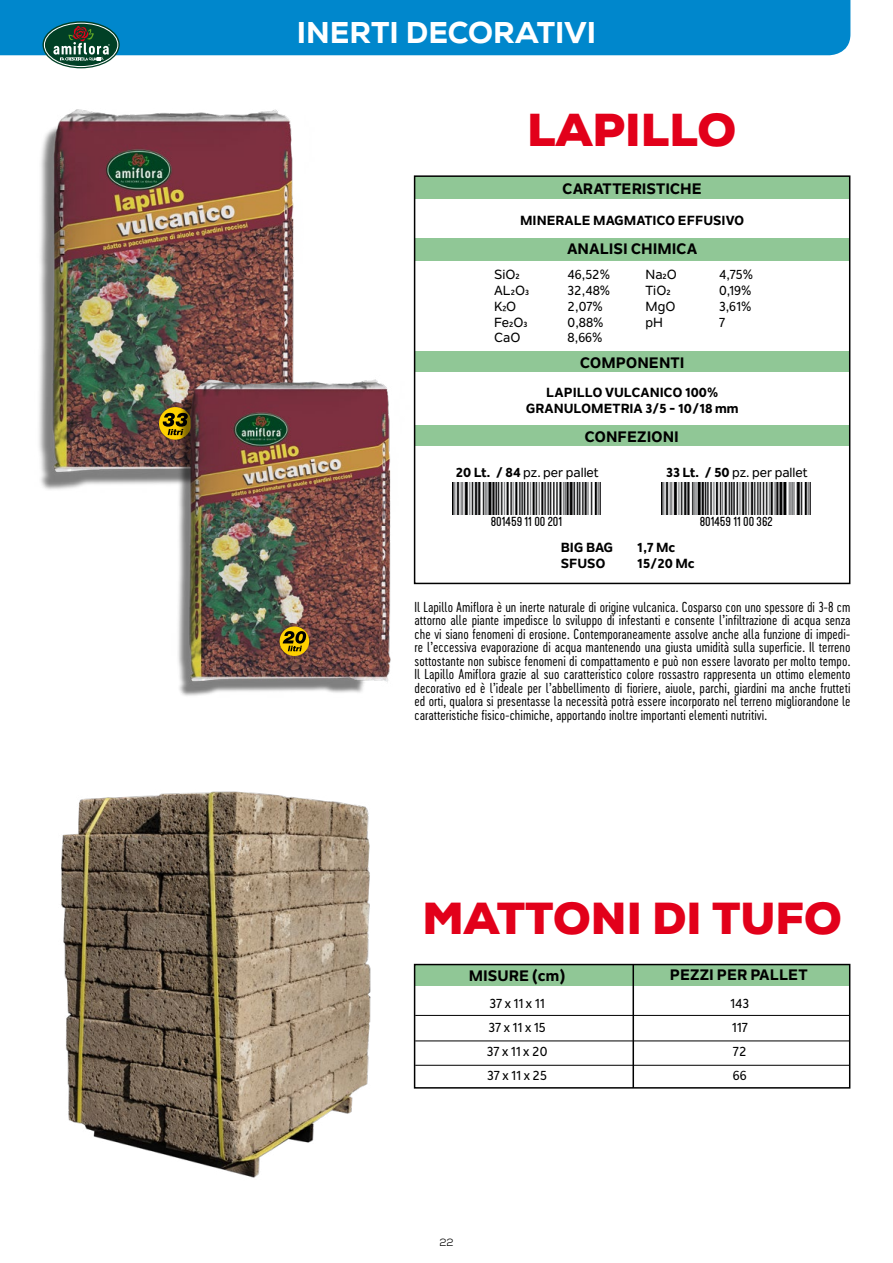
<style>
.page{position:relative;width:893px;height:1263px;background:#fff}
.page>*{position:absolute;margin:0;border:0;box-sizing:border-box;transform-origin:0 0}
.t1{font:900 44.7px "Nexa";color:#e2001a}
.t2{font:900 43.5px "Nexa";color:#e2001a}
.t3{font:800 30px "Nexa";color:#fff}
.t4{font:800 15px "Nolan Next";color:#000}
.t5{font:13.5px/13.5px "Cervo Neue Light Neue";color:#000;text-align:justify}
.t6{font:500 13.05px/24px "Nolan Next";color:#000}
.t7{font:800 13.05px/15.8px "Nolan Next";color:#000;text-align:center}
.t8{font:13.05px "Kapra Neue";color:#000}
.t9{font:10.5px "Nexa";color:#000}
.s1{font-weight:700;font-size:7.5px}
.s2{font-weight:800}
</style>
<div class="page">
<div style="left:414px;top:964px;width:436px;height:22px;background:#90c796"></div>
<hr style="left:632px;top:964px;width:2px;height:124px;background:#000">
<div style="left:414px;top:964px;width:436px;height:124px;border:2px solid #000"></div>
<div style="left:0;top:0;width:850px;height:55px;background:#0087cc"></div>
<svg style="left:43px;top:21px;width:77px;height:47px;background:#45766e"></svg>
<div style="left:414px;top:176px;width:436px;height:23px;background:#90c796"></div>
<div style="left:414px;top:352px;width:436px;height:20px;background:#90c796"></div>
<div style="left:414px;top:238px;width:436px;height:22px;background:#90c796"></div>
<div style="left:414px;top:425px;width:436px;height:21px;background:#90c796"></div>
<div style="left:414px;top:175px;width:436px;height:409px;border:2px solid #000"></div>
<img style="left:61px;top:791px;width:310px;height:387px">
<hr style="left:415px;top:1015px;width:435px;height:1px;background:#000">
<hr style="left:415px;top:1040px;width:435px;height:1px;background:#000">
<hr style="left:415px;top:1065px;width:435px;height:1px;background:#000">
<img style="left:452px;top:482px;width:149px;height:32px">
<img style="left:662px;top:482px;width:149px;height:32px">
<img style="left:39px;top:109px;width:255px;height:381px">
<img style="left:158px;top:369px;width:265px;height:327px">
<svg style="left:280px;top:626px;width:29px;height:30px"></svg>
<svg style="left:283px;top:631px;width:23px;height:20px"></svg>
<h3 class="t3" style="left:297px;top:13px;width:301px">INERTI DECORATIVI</h3>
<h1 class="t1" style="left:527px;top:100px;width:211px">LAPILLO</h1>
<p class="t4" style="left:562px;top:179px;width:141px">CARATTERISTICHE</p>
<p class="t7" style="left:520px;top:213px;width:226px">MINERALE MAGMATICO EFFUSIVO</p>
<p class="t4" style="left:567px;top:240px;width:132px">ANALISI CHIMICA</p>
<p class="t6" style="left:494px;top:263px;width:27px">SiO<span class="s1">2</span></p>
<p class="t6" style="left:568px;top:263px;width:44px">46,52%</p>
<p class="t6" style="left:494px;top:279px;width:36px">AL<span class="s1">2</span>O<span class="s1">3</span></p>
<p class="t6" style="left:568px;top:279px;width:44px">32,48%</p>
<p class="t6" style="left:494px;top:294px;width:24px">K2O</p>
<p class="t6" style="left:568px;top:294px;width:37px">2,07%</p>
<p class="t6" style="left:494px;top:310px;width:35px">Fe<span class="s1">2</span>O<span class="s1">3</span></p>
<p class="t6" style="left:568px;top:310px;width:38px">0,88%</p>
<p class="t6" style="left:494px;top:326px;width:28px">CaO</p>
<p class="t6" style="left:568px;top:326px;width:36px">8,66%</p>
<p class="t6" style="left:645px;top:263px;width:33px">Na<span class="s1">2</span>O</p>
<p class="t6" style="left:719px;top:263px;width:36px">4,75%</p>
<p class="t6" style="left:645px;top:279px;width:27px">TiO<span class="s1">2</span></p>
<p class="t6" style="left:719px;top:279px;width:34px">0,19%</p>
<p class="t6" style="left:645px;top:294px;width:32px">MgO</p>
<p class="t6" style="left:719px;top:294px;width:34px">3,61%</p>
<p class="t6" style="left:645px;top:310px;width:19px">pH</p>
<p class="t6" style="left:719px;top:310px;width:8px">7</p>
<p class="t4" style="left:580px;top:353px;width:106px">COMPONENTI</p>
<p class="t7" style="left:526px;top:384px;width:214px">LAPILLO VULCANICO 100%<br>GRANULOMETRIA 3/5 - 10/18 mm</p>
<p class="t4" style="left:584px;top:427px;width:96px">CONFEZIONI</p>
<p class="t6" style="left:456px;top:461px;width:145px"><span class="s2">20 Lt. / 84</span> pz. per pallet</p>
<p class="t8" style="left:491px;top:514px;width:73px">801459 11 00 201</p>
<p class="t6" style="left:666px;top:461px;width:143px"><span class="s2">33 Lt. / 50</span> pz. per pallet</p>
<p class="t8" style="left:700px;top:514px;width:75px">801459 11 00 362</p>
<p class="t7" style="left:561px;top:539px;width:54px">BIG BAG</p>
<p class="t7" style="left:637px;top:539px;width:40px">1,7 Mc</p>
<p class="t7" style="left:561px;top:555px;width:46px">SFUSO</p>
<p class="t7" style="left:637px;top:555px;width:59px">15/20 Mc</p>
<p class="t5" style="left:415px;top:600px;width:437px">Il Lapillo Amiflora è un inerte naturale di origine vulcanica. Cosparso con uno spessore di 3-8 cm attorno alle piante impedisce lo sviluppo di infestanti e consente l’infiltrazione di acqua senza che vi siano fenomeni di erosione. Contemporaneamente assolve anche alla funzione di impedi&shy;re l’eccessiva evaporazione di acqua mantenendo una giusta umidità sulla superficie. Il terreno sottostante non subisce fenomeni di compattamento e può non essere lavorato per molto tempo.<br>Il Lapillo Amiflora grazie al suo caratteristico colore rossastro rappresenta un ottimo elemento decorativo ed è l’ideale per l’abbellimento di fioriere, aiuole, parchi, giardini ma anche frutteti ed orti, qualora si presentasse la necessità potrà essere incorporato nel terreno migliorandone le caratteristiche fisico-chimiche, apportando inoltre importanti elementi nutritivi.</p>
<h2 class="t2" style="left:422px;top:889px;width:421px">MATTONI DI TUFO</h2>
<p class="t4" style="left:469px;top:967px;width:98px">MISURE (cm)</p>
<p class="t4" style="left:670px;top:965px;width:139px">PEZZI PER PALLET</p>
<p class="t6" style="left:487px;top:991px;width:62px">37 x 11 x 11<br>37 x 11 x 15<br>37 x 11 x 20<br>37 x 11 x 25</p>
<p class="t6" style="left:730px;top:991px;width:21px">143<br>117<br>72<br>66</p>
<p class="t9" style="left:439px;top:1236px;width:16px">22</p>
</div>
